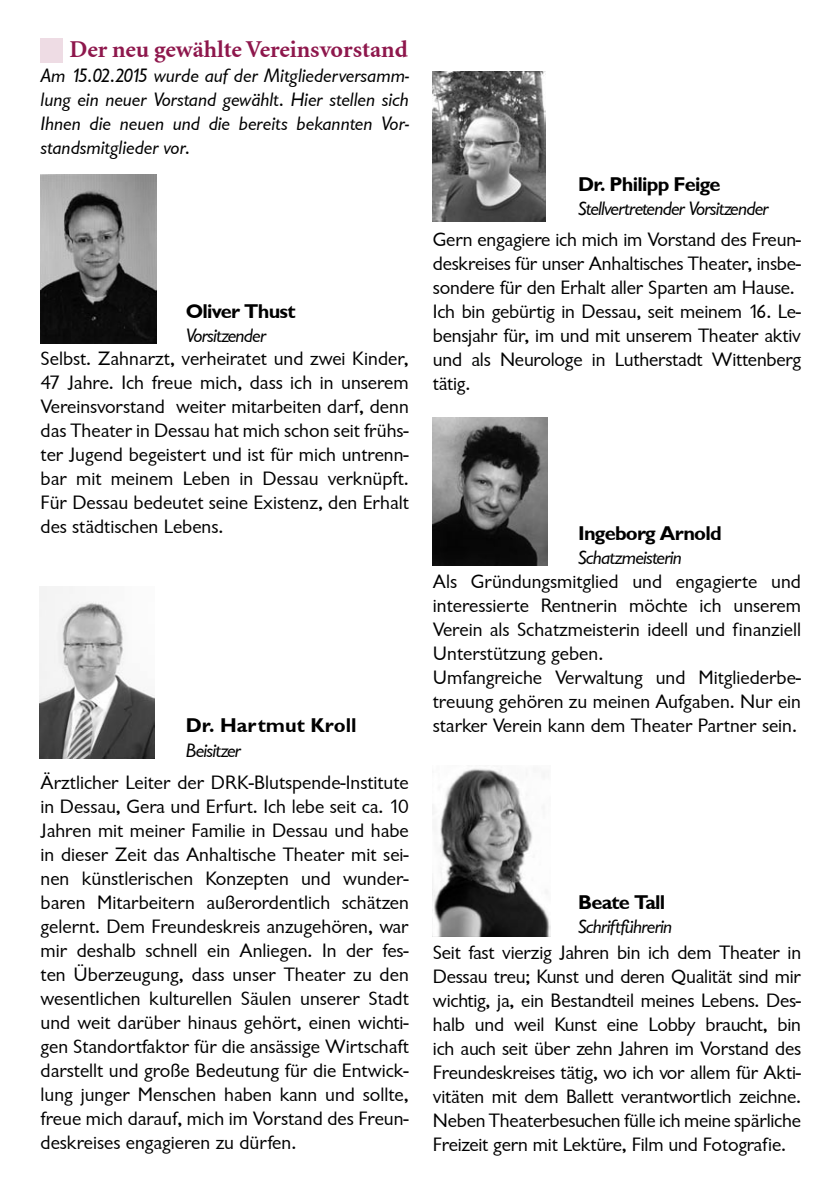
<style>
.page{position:relative;width:840px;height:1191px;background:#fff}
.page>*{position:absolute;margin:0;border:0;box-sizing:border-box;transform-origin:0 0}
.t1{font:700 24px "Minion";color:#8e174c}
.t2{font:20px/24px "Garrison Sans";color:#000;text-align:justify}
.t3{font:20px/24px "Garrison Sans ITALIC";letter-spacing:-.04em;color:#000;text-align:justify}
.t4{font:20px "Garrison Sans BOLD";letter-spacing:-.04em;color:#000}
.t5{font:20px "Garrison Sans BOLD";color:#000}
</style>
<div class="page">
<div style="left:41px;top:38px;width:22px;height:25px;background:#eedce4"></div>
<img style="left:432px;top:768px;width:117px;height:168px">
<img style="left:41px;top:175px;width:115px;height:169px">
<img style="left:432px;top:71px;width:113px;height:150px">
<img style="left:432px;top:417px;width:115px;height:149px">
<img style="left:40px;top:587px;width:114px;height:172px">
<p class="t1" style="left:69px;top:37px;width:340px">Der neu gewählte Vereinsvorstand</p>
<p class="t3" style="left:41px;top:63px;width:370px">Am 15.02.2015 wurde auf der Mitgliederversamm&shy;lung ein neuer Vorstand gewählt. Hier stellen sich Ihnen die neuen und die bereits bekannten Vor&shy;standsmitglieder vor.</p>
<p class="t4" style="left:186px;top:300px;width:111px">Oliver Thust</p>
<p class="t3" style="left:186px;top:323px;width:82px">Vorsitzender</p>
<p class="t2" style="left:41px;top:347px;width:369px">Selbst. Zahnarzt, verheiratet und zwei Kinder, 47 Jahre. Ich freue mich, dass ich in unserem Vereinsvorstand weiter mitarbeiten darf, denn das Theater in Dessau hat mich schon seit frühs&shy;ter Jugend begeistert und ist für mich untrenn&shy;bar mit meinem Leben in Dessau verknüpft.<br>Für Dessau bedeutet seine Existenz, den Erhalt des städtischen Lebens.</p>
<p class="t5" style="left:186px;top:714px;width:172px">Dr. Hartmut Kroll</p>
<p class="t3" style="left:186px;top:738px;width:57px">Beisitzer</p>
<p class="t2" style="left:41px;top:770px;width:369px">Ärztlicher Leiter der DRK-Blutspende-Institute in Dessau, Gera und Erfurt. Ich lebe seit ca. 10<br>Jahren mit meiner Familie in Dessau und habe in dieser Zeit das Anhaltische Theater mit sei&shy;nen künstlerischen Konzepten und wunder&shy;baren Mitarbeitern außerordentlich schätzen gelernt. Dem Freundeskreis anzugehören, war mir deshalb schnell ein Anliegen. In der fes&shy;ten Überzeugung, dass unser Theater zu den wesentlichen kulturellen Säulen unserer Stadt und weit darüber hinaus gehört, einen wichti&shy;gen Standortfaktor für die ansässige Wirtschaft darstellt und große Bedeutung für die Entwick&shy;lung junger Menschen haben kann und sollte, freue mich darauf, mich im Vorstand des Freun&shy;deskreises engagieren zu dürfen.</p>
<p class="t4" style="left:578px;top:173px;width:144px">Dr. Philipp Feige</p>
<p class="t3" style="left:578px;top:197px;width:192px">Stellvertretender Vorsitzender</p>
<p class="t2" style="left:432px;top:228px;width:369px">Gern engagiere ich mich im Vorstand des Freun&shy;deskreises für unser Anhaltisches Theater, insbe&shy;sondere für den Erhalt aller Sparten am Hause.</p>
<p class="t2" style="left:432px;top:300px;width:369px">Ich bin gebürtig in Dessau, seit meinem 16. Le&shy;bensjahr für, im und mit unserem Theater aktiv und als Neurologe in Lutherstadt Wittenberg tätig.</p>
<p class="t4" style="left:578px;top:522px;width:145px">Ingeborg Arnold</p>
<p class="t3" style="left:578px;top:545px;width:105px">Schatzmeisterin</p>
<p class="t2" style="left:432px;top:569px;width:369px">Als Gründungsmitglied und engagierte und interessierte Rentnerin möchte ich unserem Verein als Schatzmeisterin ideell und finanziell Unterstützung geben.</p>
<p class="t2" style="left:432px;top:665px;width:369px">Umfangreiche Verwaltung und Mitgliederbe&shy;treuung gehören zu meinen Aufgaben. Nur ein starker Verein kann dem Theater Partner sein.</p>
<p class="t4" style="left:578px;top:890px;width:89px">Beate Tall</p>
<p class="t3" style="left:578px;top:914px;width:96px">Schriftführerin</p>
<p class="t2" style="left:432px;top:941px;width:369px">Seit fast vierzig Jahren bin ich dem Theater in Dessau treu; Kunst und deren Qualität sind mir wichtig, ja, ein Bestandteil meines Lebens. Des&shy;halb und weil Kunst eine Lobby braucht, bin ich auch seit über zehn Jahren im Vorstand des Freundeskreises tätig, wo ich vor allem für Akti&shy;vitäten mit dem Ballett verantwortlich zeichne.<br>Neben Theaterbesuchen fülle ich meine spärliche Freizeit gern mit Lektüre, Film und Fotografie.</p>
</div>
